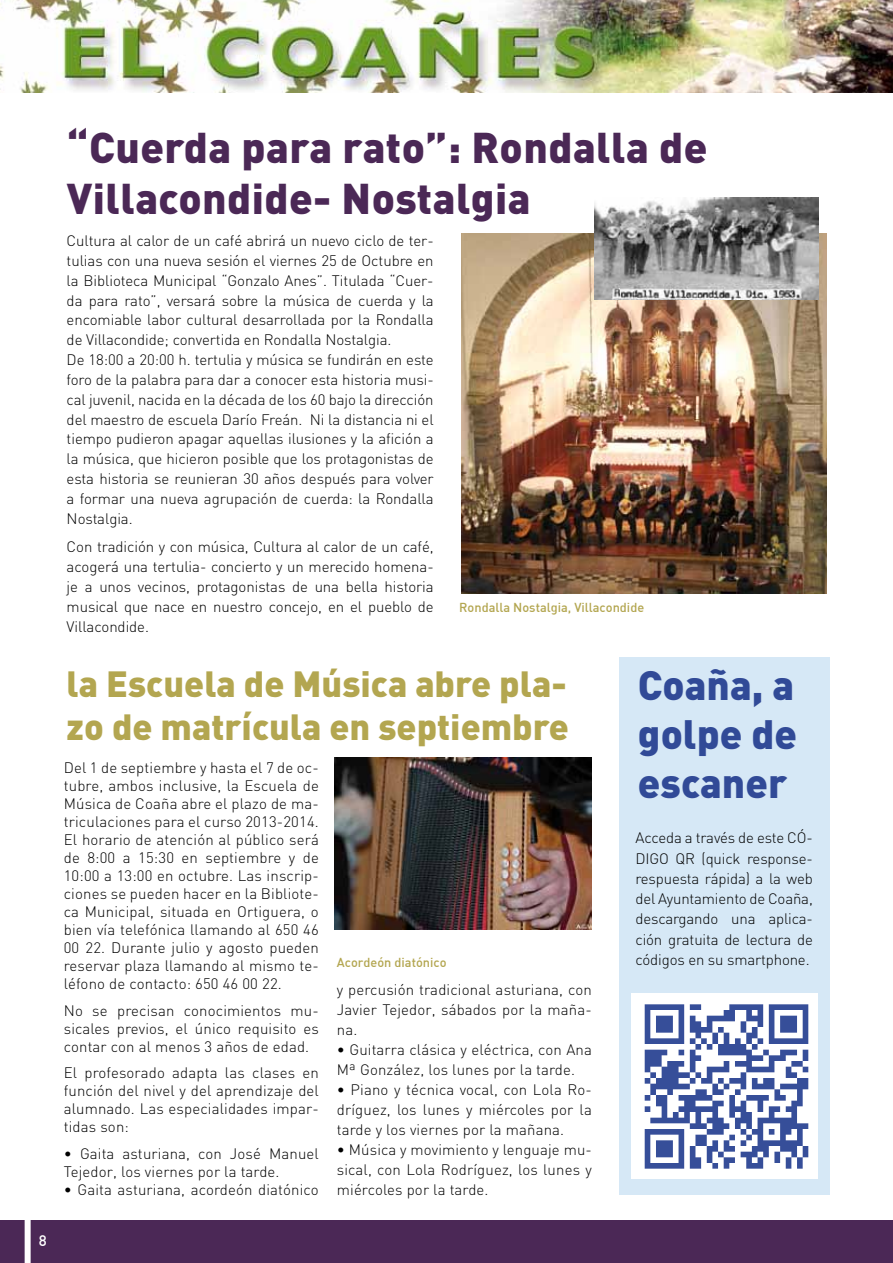
<style>
.page{position:relative;width:893px;height:1263px;background:#fff}
.page>*{position:absolute;margin:0;border:0;box-sizing:border-box;transform-origin:0 0}
.t1{font:900 42.45px/51px "DIN";letter-spacing:.01em;color:#4b2856}
.t2{font:900 40.5px/48.6px "DIN";color:#314a97;text-align:justify}
.t3{font:900 36px/43.2px "DIN";color:#b3a650}
.t4{font:300 15px/19.8px "DIN";letter-spacing:-.005em;color:#000;text-align:justify}
.t5{font:500 15px "DIN";color:#fff}
.t6{font:500 12.75px "DIN";color:#b3a650}
</style>
<div class="page">
<img style="left:0;top:0;width:893px;height:92px">
<div style="left:0;top:1220px;width:893px;height:43px;background:#4b2856"></div>
<div style="left:25px;top:1214px;width:6px;height:49px;background:#fff"></div>
<div style="left:619px;top:657px;width:210px;height:538px;background:#d6e8f6"></div>
<img style="left:462px;top:234px;width:364px;height:359px">
<img style="left:594px;top:197px;width:225px;height:103px">
<img style="left:335px;top:757px;width:257px;height:172px">
<img style="left:631px;top:994px;width:186px;height:184px">
<p class="t5" style="left:39px;top:1231px;width:9px">8</p>
<h1 class="t1" style="left:67px;top:120px;width:642px">“Cuerda para rato”: Rondalla de<br>Villacondide- Nostalgia</h1>
<p class="t4" style="left:67px;top:230px;width:369px;text-align:left">Cultura al calor de un café abrirá un nuevo ciclo de ter&shy;tulias con una nueva sesión el viernes 25 de Octubre en la Biblioteca Municipal “Gonzalo Anes”. Titulada “Cuer&shy;da para rato”, versará sobre la música de cuerda y la encomiable labor cultural desarrollada por la Rondalla de Villacondide; convertida en Rondalla Nostalgia.<br>De 18:00 a 20:00 h. tertulia y música se fundirán en este foro de la palabra para dar a conocer esta historia musi&shy;cal juvenil, nacida en la década de los 60 bajo la dirección del maestro de escuela Darío Freán. Ni la distancia ni el tiempo pudieron apagar aquellas ilusiones y la afición a la música, que hicieron posible que los protagonistas de esta historia se reunieran 30 años después para volver a formar una nueva agrupación de cuerda: la Rondalla Nostalgia.</p>
<p class="t4" style="left:67px;top:537px;width:369px">Con tradición y con música, Cultura al calor de un café, acogerá una tertulia- concierto y un merecido homena&shy;je a unos vecinos, protagonistas de una bella historia musical que nace en nuestro concejo, en el pueblo de Villacondide.</p>
<p class="t6" style="left:459px;top:600px;width:187px">Rondalla Nostalgia, Villacondide</p>
<h3 class="t3" style="left:67px;top:660px;width:504px">la Escuela de Música abre pla&shy;zo de matrícula en septiembre</h3>
<p class="t4" style="left:64px;top:759px;width:257px;line-height:18px">Del 1 de septiembre y hasta el 7 de oc&shy;tubre, ambos inclusive, la Escuela de Música de Coaña abre el plazo de ma&shy;triculaciones para el curso 2013-2014.<br>El horario de atención al público será de 8:00 a 15:30 en septiembre y de 10:00 a 13:00 en octubre. Las inscrip&shy;ciones se pueden hacer en la Bibliote&shy;ca Municipal, situada en Ortiguera, o bien vía telefónica llamando al 650 46<br>00 22. Durante julio y agosto pueden reservar plaza llamando al mismo te&shy;léfono de contacto: 650 46 00 22.</p>
<p class="t4" style="left:64px;top:1001px;width:257px;line-height:18px">No se precisan conocimientos mu&shy;sicales previos, el único requisito es contar con al menos 3 años de edad.</p>
<p class="t4" style="left:64px;top:1064px;width:257px;line-height:18px">El profesorado adapta las clases en función del nivel y del aprendizaje del alumnado. Las especialidades impar&shy;tidas son:</p>
<p class="t4" style="left:64px;top:1144px;width:257px;line-height:18px">• Gaita asturiana, con José Manuel<br>Tejedor, los viernes por la tarde.</p>
<p class="t4" style="left:64px;top:1179px;width:257px">• Gaita asturiana, acordeón diatónico</p>
<p class="t6" style="left:337px;top:955px;width:111px">Acordeón diatónico</p>
<p class="t4" style="left:337px;top:980px;width:257px">y percusión tradicional asturiana, con Javier Tejedor, sábados por la maña&shy;na.</p>
<p class="t4" style="left:337px;top:1040px;width:257px">• Guitarra clásica y eléctrica, con Ana<br>Mª González, los lunes por la tarde.</p>
<p class="t4" style="left:337px;top:1080px;width:257px">• Piano y técnica vocal, con Lola Ro&shy;dríguez, los lunes y miércoles por la tarde y los viernes por la mañana.</p>
<p class="t4" style="left:337px;top:1139px;width:257px">• Música y movimiento y lenguaje mu&shy;sical, con Lola Rodríguez, los lunes y miércoles por la tarde.</p>
<h2 class="t2" style="left:638px;top:659px;width:161px">Coaña, a golpe de escaner</h2>
<p class="t4" style="left:635px;top:827px;width:179px;line-height:20.2px">Acceda a través de este CÓ-DIGO QR (quick response&shy;respuesta rápida) a la web del Ayuntamiento de Coaña, descargando una aplica&shy;ción gratuita de lectura de códigos en su smartphone.</p>
</div>
